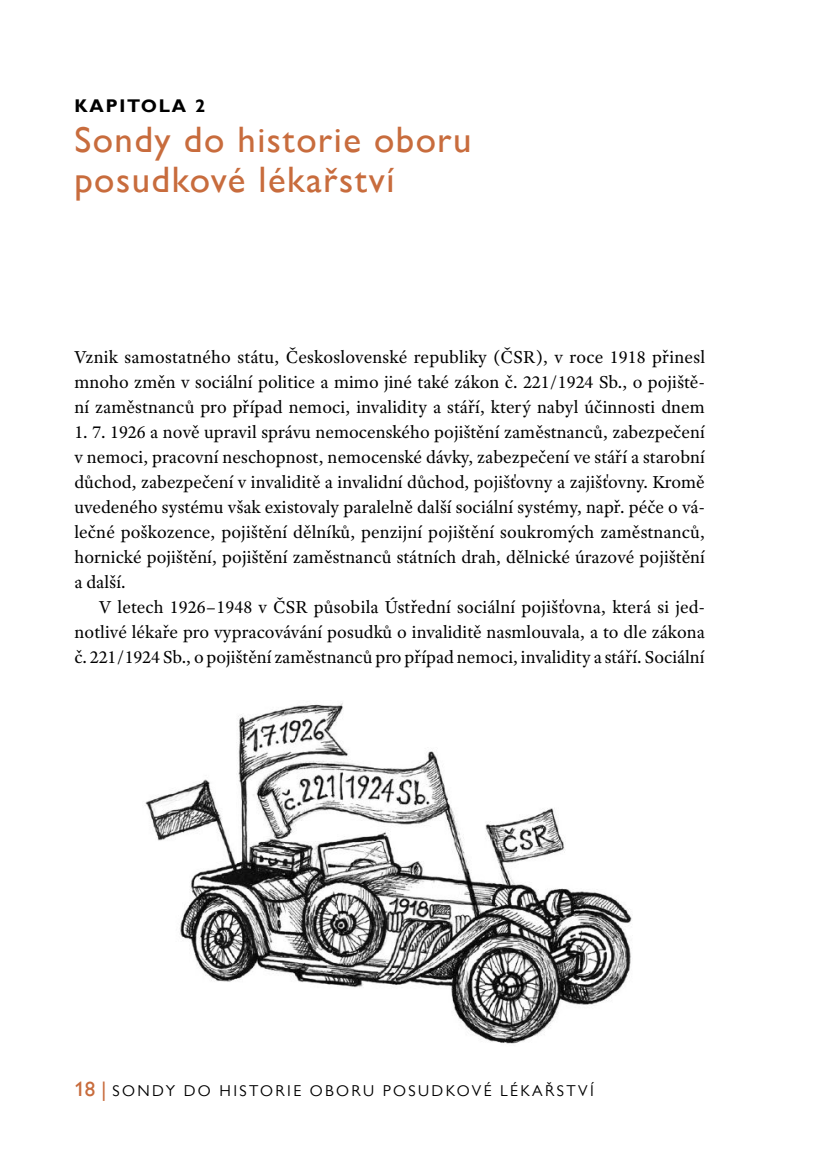
<style>
.page{position:relative;width:829px;height:1166px;background:#fff}
.page>*{position:absolute;margin:0;border:0;box-sizing:border-box;transform-origin:0 0}
.t1{font:500 36.75px/40.2px "Gill Sans M1 Pro";letter-spacing:.04em;color:#c86c3d}
.t2{font:18.38px/25px "Adobe Text Pro";color:#000;text-align:justify}
.t3{font:500 18.38px "Gill Sans M1 Pro";letter-spacing:.1em;color:#000}
.t4{font:15.75px "Gill Sans M1 Pro";letter-spacing:.15em;color:#000}
.s1{font-weight:500;font-size:21px;color:#c86c3d}
</style>
<div class="page">
<img style="left:145px;top:703px;width:487px;height:341px">
<p class="t3" style="left:74px;top:94px;width:132px">KAPITOLA 2</p>
<h1 class="t1" style="left:74px;top:119px;width:398px">Sondy do historie oboru posudkové lékařství</h1>
<p class="t2" style="left:74px;top:344px;width:632px">Vznik samostatného státu, Československé republiky (ČSR), v roce 1918 přinesl mnoho změn v sociální politice a mimo jiné také zákon č. 221/1924 Sb., o pojiště&shy;ní zaměstnanců pro případ nemoci, invalidity a stáří, který nabyl účinnosti dnem</p>
<p class="t2" style="left:74px;top:419px;width:632px">1. 7. 1926 a nově upravil správu nemocenského pojištění zaměstnanců, zabezpečení v nemoci, pracovní neschopnost, nemocenské dávky, zabezpečení ve stáří a starobní důchod, zabezpečení v invaliditě a invalidní důchod, pojišťovny a zajišťovny. Kromě uvedeného systému však existovaly paralelně další sociální systémy, např. péče o vá&shy;lečné poškozence, pojištění dělníků, penzijní pojištění soukromých zaměstnanců, hornické pojištění, pojištění zaměstnanců státních drah, dělnické úrazové pojištění a další.</p>
<p class="t2" style="left:74px;top:594px;width:632px;text-indent:25px">V letech 1926–1948 v ČSR působila Ústřední sociální pojišťovna, která si jed&shy;notlivé lékaře pro vypracovávání posudků o invaliditě nasmlouvala, a to dle zákona č. 221/1924 Sb., o pojištění zaměstnanců pro případ nemoci, invalidity a stáří. Sociální</p>
<p class="t4" style="left:74px;top:1081px;width:520px"><span class="s1">18 |</span> SONDY DO HISTORIE OBORU POSUDKOVÉ LÉKAŘSTVÍ</p>
</div>
